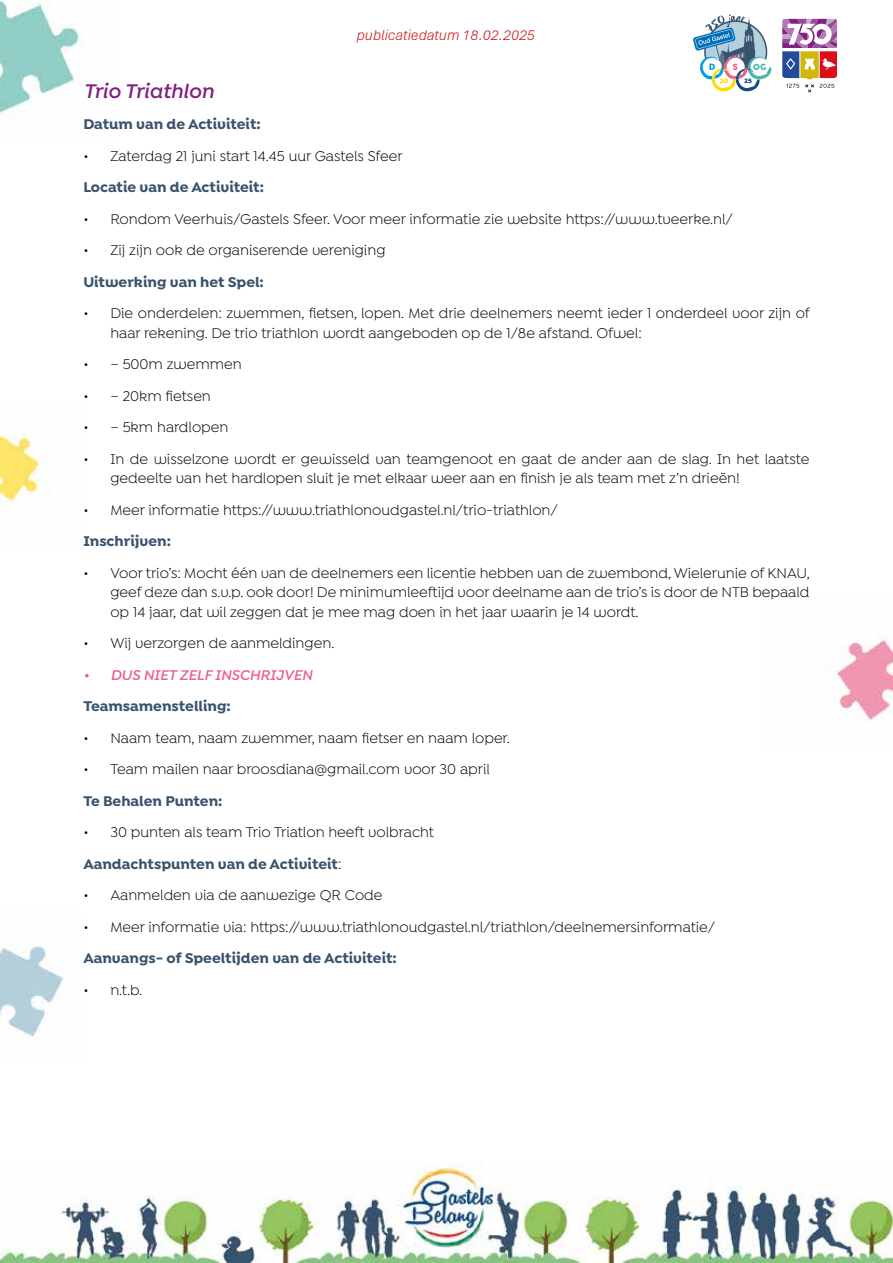
<style>
.page{position:relative;width:893px;height:1263px;background:#fff}
.page>*{position:absolute;margin:0;border:0;box-sizing:border-box;transform-origin:0 0}
.t1{font:italic 600 21px "Isidora Sans Alt";color:#812082}
.t2{font:15px/19.5px "Isidora Sans Alt";color:#000}
.t3{font:700 15px "Isidora Sans Alt";color:#39536d}
.t4{font:italic 300 15px "Aptos";color:#cd1719}
.t5{font:italic 600 15px "Isidora Sans Alt";color:#ec608a}
.s1{font-weight:700;color:#39536d}
</style>
<div class="page">
<img style="left:0;top:0;width:83px;height:113px">
<img style="left:0;top:944px;width:64px;height:93px">
<img style="left:0;top:434px;width:50px;height:69px">
<svg style="left:693px;top:14px;width:78px;height:77px"></svg>
<img style="left:0;top:1163px;width:893px;height:100px">
<img style="left:825px;top:628px;width:68px;height:94px">
<svg style="left:782px;top:18px;width:55px;height:75px"></svg>
<p class="t4" style="left:357px;top:25px;width:180px">publicatiedatum 18.02.2025</p>
<h1 class="t1" style="left:83px;top:78px;width:132px">Trio Triathlon</h1>
<p class="t3" style="left:83px;top:115px;width:179px">Datum van de Activiteit:</p>
<p class="t2" style="left:83px;top:146px;width:321px">• Zaterdag 21 juni start 14.45 uur Gastels Sfeer</p>
<p class="t3" style="left:83px;top:178px;width:182px">Locatie van de Activiteit:</p>
<p class="t2" style="left:83px;top:209px;width:651px">• Rondom Veerhuis/Gastels Sfeer. Voor meer informatie zie website https://www.tveerke.nl/</p>
<p class="t2" style="left:83px;top:241px;width:304px">• Zij zijn ook de organiserende vereniging</p>
<p class="t3" style="left:83px;top:273px;width:182px">Uitwerking van het Spel:</p>
<p class="t2" style="left:110px;top:304px;width:701px;text-indent:-27px">• Die onderdelen: zwemmen, fietsen, lopen. Met drie deelnemers neemt ieder 1 onderdeel voor zijn of haar rekening. De trio triathlon wordt aangeboden op de 1/8e afstand. Ofwel:</p>
<p class="t2" style="left:83px;top:355px;width:160px">• – 500m zwemmen</p>
<p class="t2" style="left:83px;top:386px;width:129px">• – 20km fietsen</p>
<p class="t2" style="left:83px;top:418px;width:147px">• – 5km hardlopen</p>
<p class="t2" style="left:110px;top:449px;width:700px;text-indent:-27px">• In de wisselzone wordt er gewisseld van teamgenoot en gaat de ander aan de slag. In het laatste gedeelte van het hardlopen sluit je met elkaar weer aan en finish je als team met z’n drieën!</p>
<p class="t2" style="left:83px;top:500px;width:476px">• Meer informatie https://www.triathlonoudgastel.nl/trio-triathlon/</p>
<p class="t3" style="left:83px;top:532px;width:89px">Inschrijven:</p>
<p class="t2" style="left:110px;top:563px;width:701px;text-align:justify;text-indent:-27px">• Voor trio’s: Mocht één van de deelnemers een licentie hebben van de zwembond, Wielerunie of KNAU, geef deze dan s.v.p. ook door! De minimumleeftijd voor deelname aan de trio’s is door de NTB bepaald op 14 jaar, dat wil zeggen dat je mee mag doen in het jaar waarin je 14 wordt.</p>
<p class="t2" style="left:83px;top:634px;width:253px">• Wij verzorgen de aanmeldingen.</p>
<p class="t5" style="left:83px;top:666px;width:231px">• DUS NIET ZELF INSCHRIJVEN</p>
<p class="t3" style="left:83px;top:697px;width:149px">Teamsamenstelling:</p>
<p class="t2" style="left:83px;top:728px;width:428px">• Naam team, naam zwemmer, naam fietser en naam loper.</p>
<p class="t2" style="left:83px;top:760px;width:408px">• Team mailen naar broosdiana@gmail.com voor 30 april</p>
<p class="t3" style="left:83px;top:792px;width:141px">Te Behalen Punten:</p>
<p class="t2" style="left:83px;top:817px;width:352px;line-height:31.5px">• 30 punten als team Trio Triatlon heeft volbracht<br><span class="s1">Aandachtspunten van de Activiteit</span>:</p>
<p class="t2" style="left:83px;top:886px;width:301px">• Aanmelden via de aanwezige QR Code</p>
<p class="t2" style="left:83px;top:917px;width:633px">• Meer informatie via: https://www.triathlonoudgastel.nl/triathlon/deelnemersinformatie/</p>
<p class="t3" style="left:83px;top:949px;width:315px">Aanvangs- of Speeltijden van de Activiteit:</p>
<p class="t2" style="left:83px;top:980px;width:61px">• n.t.b.</p>
</div>
